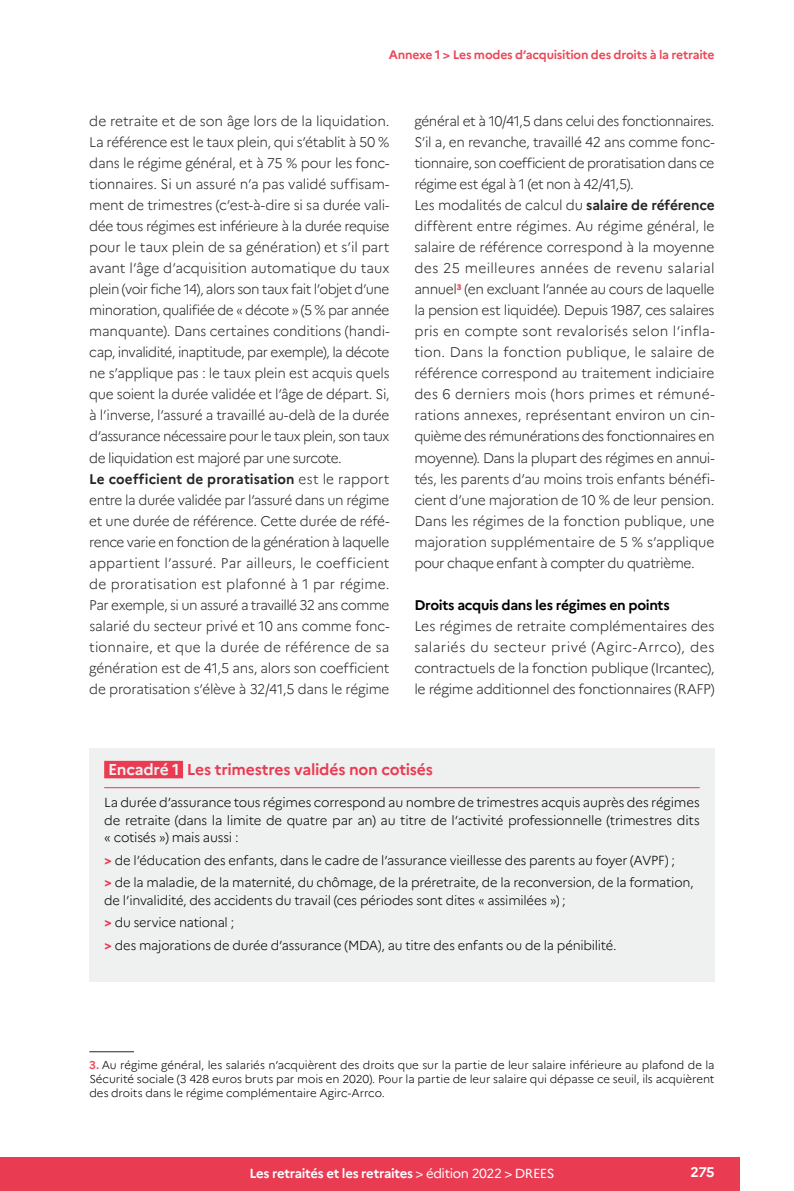
<style>
.page{position:relative;width:794px;height:1191px;background:#fff}
.page>*{position:absolute;margin:0;border:0;box-sizing:border-box;transform-origin:0 0}
.t1{font:700 15.75px "Marianne";letter-spacing:-.015em;color:#e93b52}
.t2{font:300 14px/21px "Marianne";letter-spacing:-.02em;color:#252523}
.t3{font:700 14px "Marianne";letter-spacing:-.025em;color:#000}
.t4{font:700 14px "Marianne";color:#fff}
.t5{font:300 13.12px/22.4px "Marianne";letter-spacing:-.015em;color:#000}
.t6{font:700 13.12px "Marianne";letter-spacing:-.025em;color:#fff}
.t7{font:700 12.25px "Marianne";letter-spacing:-.02em;color:#ea4858}
.t8{font:300 11.38px/13.7px "Marianne";letter-spacing:-.005em;color:#000;text-align:justify}
.s1{font-weight:700}
.s2{color:#eff0f0}
.s3{font-family:"Avenir Next LT Pro";font-weight:700;font-size:12.25px;color:#e93b52}
.s4{font-weight:700;color:#eb545f}
.s5{font-weight:400}
</style>
<div class="page">
<div style="left:0;top:1157px;width:739px;height:34px;background:#e93b52"></div>
<hr style="left:89px;top:1051px;width:45px;height:1px;background:#252523">
<div style="left:89px;top:748px;width:625px;height:234px;background:#eff0f0"></div>
<hr style="left:104px;top:787px;width:595px;height:1px;background:#e93b52">
<div style="left:104px;top:761px;width:79px;height:17px;background:#e93b52"></div>
<p class="t7" style="left:389px;top:47px;width:327px">Annexe 1 &gt; Les modes d’acquisition des droits à la retraite</p>
<p class="t2" style="left:89px;top:111px;width:302px">de retraite et de son âge lors de la liquidation.<br>La référence est le taux plein, qui s’établit à 50 % dans le régime général, et à 75 % pour les fonc&shy;tionnaires. Si un assuré n’a pas validé suffisam&shy;ment de trimestres (c’est-à-dire si sa durée vali&shy;dée tous régimes est inférieure à la durée requise pour le taux plein de sa génération) et s’il part avant l’âge d’acquisition automatique du taux plein (voir fiche 14), alors son taux fait l’objet d’une minoration, qualifiée de « décote » (5 % par année manquante). Dans certaines conditions (handi&shy;cap, invalidité, inaptitude, par exemple), la décote ne s’applique pas : le taux plein est acquis quels que soient la durée validée et l’âge de départ. Si, à l’inverse, l’assuré a travaillé au-delà de la durée d’assurance nécessaire pour le taux plein, son taux de liquidation est majoré par une surcote.<br><span class="s1">Le coefficient de proratisation</span> est le rapport entre la durée validée par l’assuré dans un régime et une durée de référence. Cette durée de réfé&shy;rence varie en fonction de la génération à laquelle appartient l’assuré. Par ailleurs, le coefficient de proratisation est plafonné à 1 par régime.<br>Par exemple, si un assuré a travaillé 32 ans comme salarié du secteur privé et 10 ans comme fonc&shy;tionnaire, et que la durée de référence de sa génération est de 41,5 ans, alors son coefficient de proratisation s’élève à 32/41,5 dans le régime</p>
<p class="t2" style="left:414px;top:111px;width:302px">général et à 10/41,5 dans celui des fonctionnaires.<br>S’il a, en revanche, travaillé 42 ans comme fonc&shy;tionnaire, son coefficient de proratisation dans ce régime est égal à 1 (et non à 42/41,5).<br>Les modalités de calcul du <span class="s1">salaire de référence </span>diffèrent entre régimes. Au régime général, le salaire de référence correspond à la moyenne des 25 meilleures années de revenu salarial annuel<sup>3</sup> (en excluant l’année au cours de laquelle la pension est liquidée). Depuis 1987, ces salaires pris en compte sont revalorisés selon l’infla&shy;tion. Dans la fonction publique, le salaire de référence correspond au traitement indiciaire des 6 derniers mois (hors primes et rémuné&shy;rations annexes, représentant environ un cin&shy;quième des rémunérations des fonctionnaires en moyenne). Dans la plupart des régimes en annui&shy;tés, les parents d’au moins trois enfants bénéfi&shy;cient d’une majoration de 10 % de leur pension.<br>Dans les régimes de la fonction publique, une majoration supplémentaire de 5 % s’applique pour chaque enfant à compter du quatrième.</p>
<p class="t3" style="left:414px;top:596px;width:257px">Droits acquis dans les régimes en points</p>
<p class="t2" style="left:414px;top:615px;width:302px;text-align:justify">Les régimes de retraite complémentaires des salariés du secteur privé (Agirc-Arrco), des contractuels de la fonction publique (Ircantec), le régime additionnel des fonctionnaires (RAFP)</p>
<p class="t1" style="left:108px;top:759px;width:326px"><span class="s2">Encadré 1</span> Les trimestres validés non cotisés</p>
<p class="t5" style="left:104px;top:793px;width:597px;line-height:17.5px;text-align:justify">La durée d’assurance tous régimes correspond au nombre de trimestres acquis auprès des régimes de retraite (dans la limite de quatre par an) au titre de l’activité professionnelle (trimestres dits « cotisés ») mais aussi :</p>
<p class="t5" style="left:104px;top:848px;width:591px"><span class="s3">&gt;</span> de l’éducation des enfants, dans le cadre de l’assurance vieillesse des parents au foyer (AVPF) ;<br><span class="s3">&gt;</span> de la maladie, de la maternité, du chômage, de la préretraite, de la reconversion, de la formation,</p>
<p class="t5" style="left:104px;top:888px;width:514px">de l’invalidité, des accidents du travail (ces périodes sont dites « assimilées ») ;<br><span class="s3">&gt;</span> du service national ;<br><span class="s3">&gt;</span> des majorations de durée d’assurance (MDA), au titre des enfants ou de la pénibilité.</p>
<p class="t8" style="left:89px;top:1058px;width:627px"><span class="s4">3.</span> Au régime général, les salariés n’acquièrent des droits que sur la partie de leur salaire inférieure au plafond de la Sécurité sociale (3 428 euros bruts par mois en 2020). Pour la partie de leur salaire qui dépasse ce seuil, ils acquièrent des droits dans le régime complémentaire Agirc-Arrco.</p>
<p class="t6" style="left:249px;top:1165px;width:307px">Les retraités et les retraites <span class="s5">&gt; édition 2022 &gt; DREES</span></p>
<p class="t4" style="left:690px;top:1163px;width:25px">275</p>
</div>
